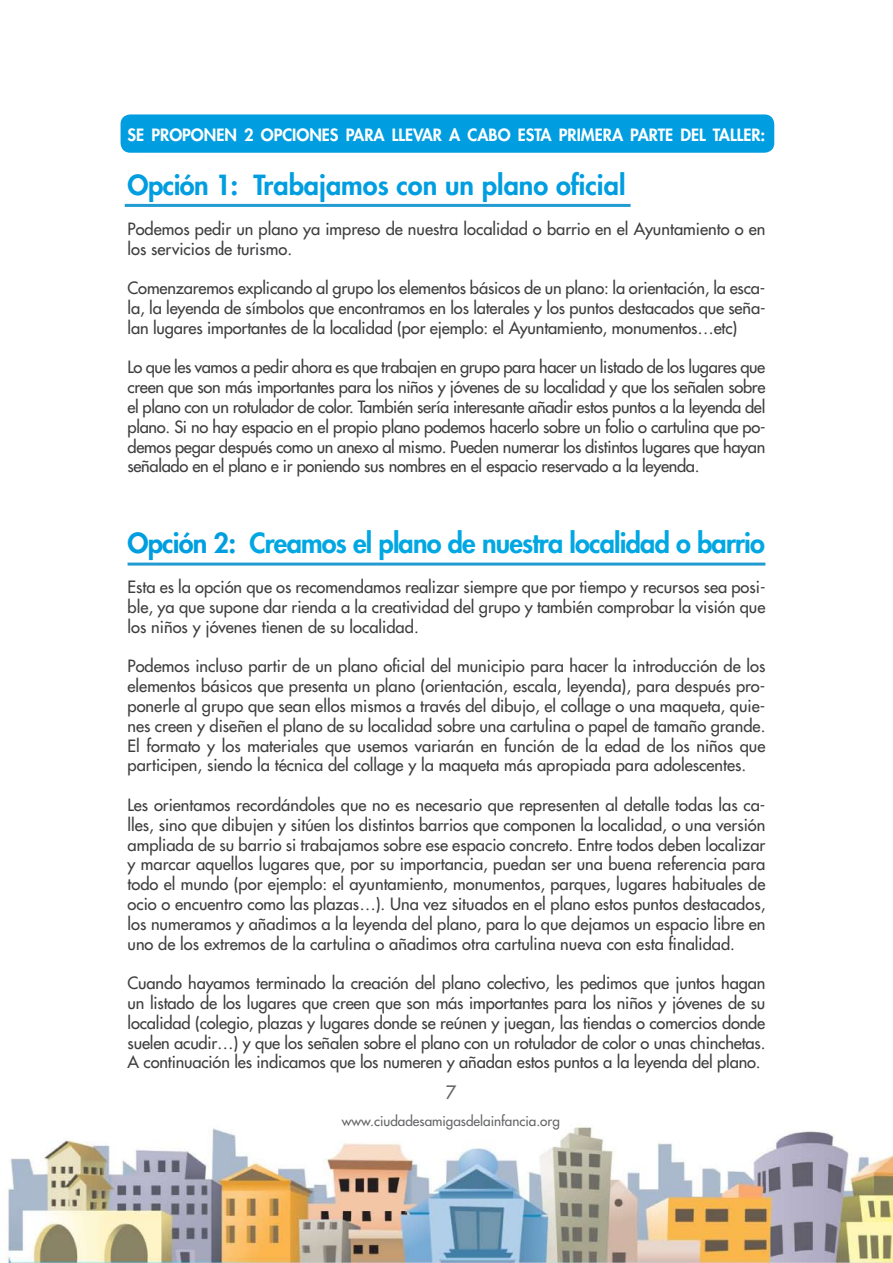
<style>
.page{position:relative;width:893px;height:1263px;background:#fff}
.page>*{position:absolute;margin:0;border:0;box-sizing:border-box;transform-origin:0 0}
.t1{font:800 27px "Futura";letter-spacing:-.03em;color:#00a7e3}
.t2{font:800 27px "Futura";color:#009ee0}
.t3{font:18px "Futura";color:#646567}
.t4{font:16.5px/19.8px "Futura";color:#3e3e40;text-align:justify}
.t5{font:800 16.5px "Futura";color:#fff}
.t6{font:13.5px "Futura";color:#646567}
.s1{color:#009ee0}
</style>
<div class="page">
<div style="left:121px;top:114px;width:653px;height:39px;background:#009ee0;border-radius:10px"></div>
<img style="left:6px;top:1126px;width:887px;height:137px">
<hr style="left:125px;top:204px;width:506px;height:3px;background:#229bd3">
<hr style="left:128px;top:563px;width:637px;height:3px;background:#229bd3">
<p class="t5" style="left:128px;top:124px;width:639px">SE PROPONEN 2 OPCIONES PARA LLEVAR A CABO ESTA PRIMERA PARTE DEL TALLER:</p>
<h1 class="t2" style="left:128px;top:167px;width:499px">Opción 1: Trabajamos con un plano oficial</h1>
<p class="t4" style="left:128px;top:219px;width:639px">Podemos pedir un plano ya impreso de nuestra localidad o barrio en el Ayuntamiento o en los servicios de turismo.</p>
<p class="t4" style="left:128px;top:278px;width:639px">Comenzaremos explicando al grupo los elementos básicos de un plano: la orientación, la esca&shy;la, la leyenda de símbolos que encontramos en los laterales y los puntos destacados que seña&shy;lan lugares importantes de la localidad (por ejemplo: el Ayuntamiento, monumentos…etc)</p>
<p class="t4" style="left:128px;top:357px;width:639px">Lo que les vamos a pedir ahora es que trabajen en grupo para hacer un listado de los lugares que creen que son más importantes para los niños y jóvenes de su localidad y que los señalen sobre el plano con un rotulador de color. También sería interesante añadir estos puntos a la leyenda del plano. Si no hay espacio en el propio plano podemos hacerlo sobre un folio o cartulina que po&shy;demos pegar después como un anexo al mismo. Pueden numerar los distintos lugares que hayan señalado en el plano e ir poniendo sus nombres en el espacio reservado a la leyenda.</p>
<h1 class="t1" style="left:128px;top:525px;width:639px"><span class="s1">Opción 2:</span> Creamos el plano de nuestra localidad o barrio</h1>
<p class="t4" style="left:128px;top:577px;width:639px">Esta es la opción que os recomendamos realizar siempre que por tiempo y recursos sea posi&shy;ble, ya que supone dar rienda a la creatividad del grupo y también comprobar la visión que los niños y jóvenes tienen de su localidad.</p>
<p class="t4" style="left:128px;top:656px;width:639px">Podemos incluso partir de un plano oficial del municipio para hacer la introducción de los elementos básicos que presenta un plano (orientación, escala, leyenda), para después pro&shy;ponerle al grupo que sean ellos mismos a través del dibujo, el collage o una maqueta, quie&shy;nes creen y diseñen el plano de su localidad sobre una cartulina o papel de tamaño grande.<br>El formato y los materiales que usemos variarán en función de la edad de los niños que participen, siendo la técnica del collage y la maqueta más apropiada para adolescentes.</p>
<p class="t4" style="left:128px;top:795px;width:639px">Les orientamos recordándoles que no es necesario que representen al detalle todas las ca&shy;lles, sino que dibujen y sitúen los distintos barrios que componen la localidad, o una versión ampliada de su barrio si trabajamos sobre ese espacio concreto. Entre todos deben localizar y marcar aquellos lugares que, por su importancia, puedan ser una buena referencia para todo el mundo (por ejemplo: el ayuntamiento, monumentos, parques, lugares habituales de ocio o encuentro como las plazas…). Una vez situados en el plano estos puntos destacados, los numeramos y añadimos a la leyenda del plano, para lo que dejamos un espacio libre en uno de los extremos de la cartulina o añadimos otra cartulina nueva con esta finalidad.</p>
<p class="t4" style="left:128px;top:973px;width:639px">Cuando hayamos terminado la creación del plano colectivo, les pedimos que juntos hagan un listado de los lugares que creen que son más importantes para los niños y jóvenes de su localidad (colegio, plazas y lugares donde se reúnen y juegan, las tiendas o comercios donde suelen acudir…) y que los señalen sobre el plano con un rotulador de color o unas chinchetas.<br>A continuación les indicamos que los numeren y añadan estos puntos a la leyenda del plano.</p>
<p class="t3" style="left:446px;top:1081px;width:12px">7</p>
<p class="t6" style="left:342px;top:1112px;width:219px">www.ciudadesamigasdelainfancia.org</p>
</div>
